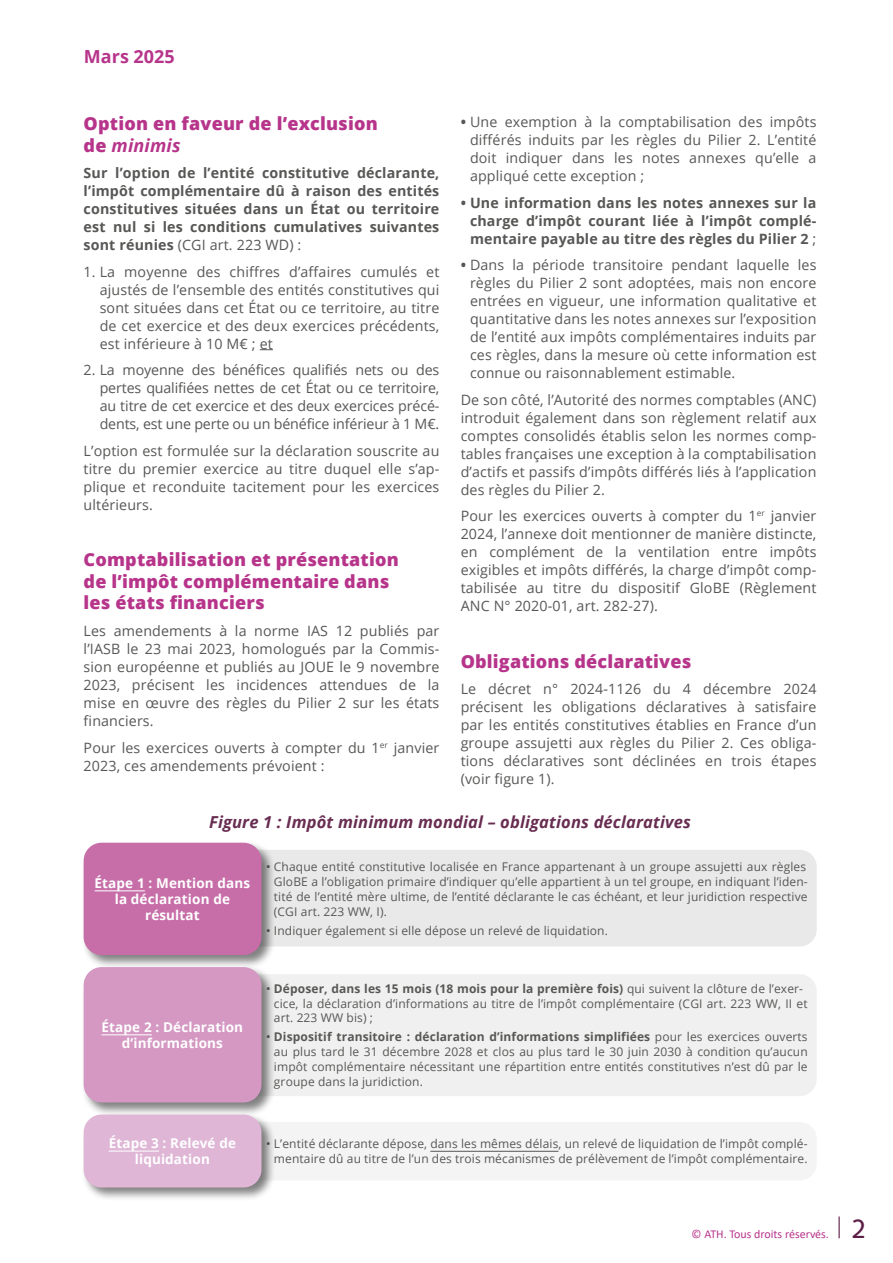
<style>
.page{position:relative;width:893px;height:1263px;background:#fff}
.page>*{position:absolute;margin:0;border:0;box-sizing:border-box;transform-origin:0 0}
.t1{font:27.45px "Alber";color:#5c1d46}
.t2{font:800 18px/21.6px "Open Sans";letter-spacing:.01em;color:#b7348b}
.t3{font:700 18px "Open Sans";color:#b7348b}
.t4{font:italic 700 16.5px "Open Sans";letter-spacing:.01em;color:#682d51}
.t5{font:14.25px/18px "Open Sans";letter-spacing:.01em;color:#575756;text-align:justify}
.t6{font:700 14.25px/18px "Open Sans";letter-spacing:.01em;color:#575756;text-align:justify}
.t7{font:700 13.5px/16.2px "Open Sans";letter-spacing:.01em;color:#fff;text-align:center}
.t8{font:12px/15px "Open Sans";letter-spacing:.01em;color:#575756}
.t9{font:12px "Calibri";color:#b7348b}
.s1{font-weight:700;font-style:italic}
.s2{font-weight:400}
.s3{font-weight:700}
</style>
<div class="page">
<svg style="left:260px;top:349px;width:13px;height:1px"></svg>
<hr style="left:838px;top:1216px;width:2px;height:22px;background:#5c1d46">
<div style="left:276px;top:850px;width:541px;height:96px;background:#e9e9e9"></div>
<div style="left:81px;top:840px;width:195px;height:129px;background:#000;opacity:.5"></div>
<div style="left:84px;top:843px;width:177px;height:112px;background:#c76ea9;border-radius:18px"></div>
<hr style="left:95px;top:890px;width:50px;height:1px;background:#fff">
<div style="left:276px;top:974px;width:541px;height:122px;background:#f0f0f0"></div>
<div style="left:81px;top:964px;width:195px;height:153px;background:#000;opacity:.5"></div>
<div style="left:84px;top:967px;width:177px;height:135px;background:#d498c3;border-radius:18px"></div>
<hr style="left:102px;top:1034px;width:50px;height:1px;background:#fff">
<div style="left:276px;top:1122px;width:540px;height:58px;background:#f4f4f4"></div>
<hr style="left:430px;top:1151px;width:128px;height:1px;background:#575756">
<div style="left:81px;top:1112px;width:195px;height:90px;background:#000;opacity:.5"></div>
<div style="left:84px;top:1114px;width:177px;height:73px;background:#dfb6d6;border-radius:18px"></div>
<hr style="left:109px;top:1151px;width:50px;height:1px;background:#fff">
<p class="t3" style="left:84px;top:43px;width:92px">Mars 2025</p>
<p class="t2" style="left:84px;top:112px;width:296px">Option en faveur de l’exclusion de <span class="s1">minimis</span></p>
<p class="t6" style="left:84px;top:164px;width:357px">Sur l’option de l’entité constitutive déclarante, l’impôt complémentaire dû à raison des entités constitutives situées dans un État ou territoire est nul si les conditions cumulatives suivantes sont réunies <span class="s2">(CGI art. 223 WD) :</span></p>
<p class="t5" style="left:100px;top:262px;width:341px;text-indent:-16px">1. La moyenne des chiffres d’affaires cumulés et ajustés de l’ensemble des entités constitutives qui sont situées dans cet État ou ce territoire, au titre de cet exercice et des deux exercices précédents, est inférieure à 10 M€ ; et</p>
<p class="t5" style="left:100px;top:361px;width:341px;text-indent:-16px">2. La moyenne des bénéfices qualifiés nets ou des pertes qualifiées nettes de cet État ou ce territoire, au titre de cet exercice et des deux exercices précé&shy;dents, est une perte ou un bénéfice inférieur à 1 M€.</p>
<p class="t5" style="left:84px;top:441px;width:357px">L’option est formulée sur la déclaration souscrite au titre du premier exercice au titre duquel elle s’ap&shy;plique et reconduite tacitement pour les exercices ultérieurs.</p>
<p class="t2" style="left:84px;top:548px;width:317px">Comptabilisation et présentation de l’impôt complémentaire dans les états financiers</p>
<p class="t5" style="left:84px;top:621px;width:357px">Les amendements à la norme IAS 12 publiés par l’IASB le 23 mai 2023, homologués par la Commis&shy;sion européenne et publiés au JOUE le 9 novembre 2023, précisent les incidences attendues de la mise en œuvre des règles du Pilier 2 sur les états financiers.</p>
<p class="t5" style="left:84px;top:738px;width:357px">Pour les exercices ouverts à compter du 1<sup>er</sup> janvier<br>2023, ces amendements prévoient :</p>
<p class="t5" style="left:470px;top:113px;width:348px;text-indent:-9px"><span class="s3">•</span> Une exemption à la comptabilisation des impôts différés induits par les règles du Pilier 2. L’entité doit indiquer dans les notes annexes qu’elle a appliqué cette exception ;</p>
<p class="t6" style="left:470px;top:193px;width:348px;text-indent:-9px">• Une information dans les notes annexes sur la charge d’impôt courant liée à l’impôt complé&shy;mentaire payable au titre des règles du Pilier 2 <span class="s2">;</span></p>
<p class="t5" style="left:470px;top:256px;width:348px;text-indent:-9px"><span class="s3">•</span> Dans la période transitoire pendant laquelle les règles du Pilier 2 sont adoptées, mais non encore entrées en vigueur, une information qualitative et quantitative dans les notes annexes sur l’exposition de l’entité aux impôts complémentaires induits par ces règles, dans la mesure où cette information est connue ou raisonnablement estimable.</p>
<p class="t5" style="left:461px;top:390px;width:357px">De son côté, l’Autorité des normes comptables (ANC) introduit également dans son règlement relatif aux comptes consolidés établis selon les normes comp&shy;tables françaises une exception à la comptabilisation d’actifs et passifs d’impôts différés liés à l’application des règles du Pilier 2.</p>
<p class="t5" style="left:461px;top:507px;width:357px">Pour les exercices ouverts à compter du 1<sup>er</sup> janvier 2024, l’annexe doit mentionner de manière distincte, en complément de la ventilation entre impôts exigibles et impôts différés, la charge d’impôt comp&shy;tabilisée au titre du dispositif GloBE (Règlement ANC N° 2020-01, art. 282-27).</p>
<p class="t2" style="left:461px;top:649px;width:232px">Obligations déclaratives</p>
<p class="t5" style="left:461px;top:680px;width:357px">Le décret n° 2024-1126 du 4 décembre 2024 précisent les obligations déclaratives à satisfaire par les entités constitutives établies en France d’un groupe assujetti aux règles du Pilier 2. Ces obliga&shy;tions déclaratives sont déclinées en trois étapes (voir figure 1).</p>
<p class="t4" style="left:209px;top:811px;width:483px">Figure 1 : Impôt minimum mondial – obligations déclaratives</p>
<p class="t8" style="left:274px;top:858px;width:535px;text-indent:-8px">• Chaque entité constitutive localisée en France appartenant à un groupe assujetti aux règles GloBE a l’obligation primaire d’indiquer qu’elle appartient à un tel groupe, en indiquant l’iden&shy;tité de l’entité mère ultime, de l’entité déclarante le cas échéant, et leur juridiction respective (CGI art. 223 WW, I).</p>
<p class="t8" style="left:266px;top:923px;width:343px">• Indiquer également si elle dépose un relevé de liquidation.</p>
<p class="t7" style="left:95px;top:874px;width:157px">Étape 1 : Mention dans la déclaration de résultat</p>
<p class="t7" style="left:102px;top:1018px;width:143px">Étape 2 : Déclaration d’informations</p>
<p class="t7" style="left:109px;top:1135px;width:129px">Étape 3 : Relevé de liquidation</p>
<p class="t8" style="left:274px;top:981px;width:535px;line-height:14.4px;text-indent:-8px">• <span class="s3">Déposer, dans les 15 mois (18 mois pour la première fois)</span> qui suivent la clôture de l’exer&shy;cice, la déclaration d’informations au titre de l’impôt complémentaire (CGI art. 223 WW, II et art. 223 WW bis) ;</p>
<p class="t8" style="left:274px;top:1029px;width:535px;text-align:justify;text-indent:-8px">• <span class="s3">Dispositif transitoire : déclaration d’informations simplifiées</span> pour les exercices ouverts au plus tard le 31 décembre 2028 et clos au plus tard le 30 juin 2030 à condition qu’aucun impôt complémentaire nécessitant une répartition entre entités constitutives n’est dû par le groupe dans la juridiction.</p>
<p class="t8" style="left:266px;top:1136px;width:543px;text-align:right">• L’entité déclarante dépose, dans les mêmes délais, un relevé de liquidation de l’impôt complé&shy;mentaire dû au titre de l’un des trois mécanismes de prélèvement de l’impôt complémentaire.</p>
<p class="t9" style="left:692px;top:1226px;width:139px">© ATH. Tous droits réservés.</p>
<h1 class="t1" style="left:851px;top:1212px;width:16px">2</h1>
</div>
